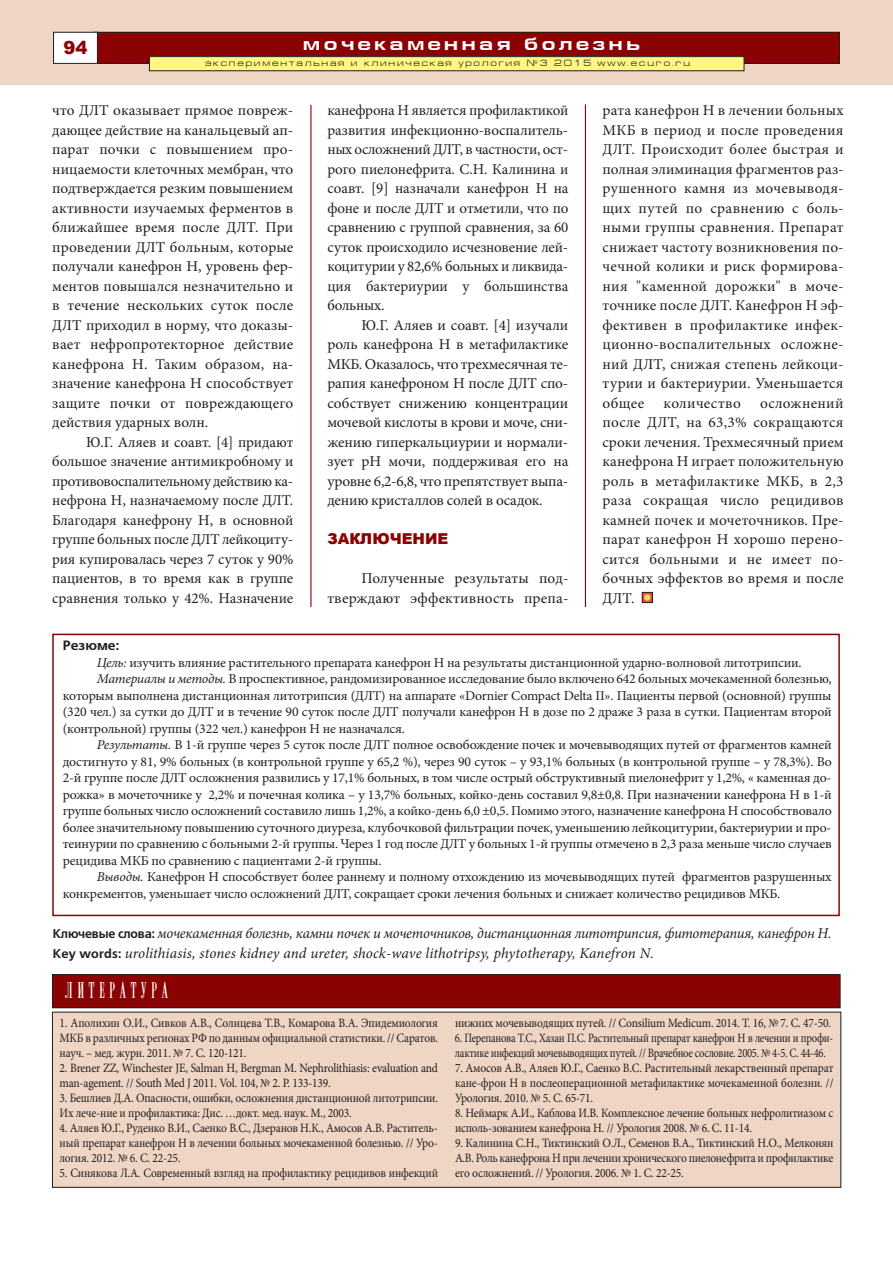
<style>
.page{position:relative;width:893px;height:1263px;background:#fff}
.page>*{position:absolute;margin:0;border:0;box-sizing:border-box;transform-origin:0 0}
.t1{font:22.5px "Radar";letter-spacing:.2em;color:#fff}
.t2{font:700 18px "Europe Ext";letter-spacing:.2em;color:#fff}
.t3{font:900 18px "Arial";color:#8b0202}
.t4{font:15px/19.5px "Minion Pro";letter-spacing:.005em;color:#231f20;text-align:justify}
.t5{font:italic 15px/19.5px "Minion Pro";letter-spacing:-.015em;color:#231f20}
.t6{font:900 15px "Arial";color:#8b0202}
.t7{font:13.5px "Minion Pro";letter-spacing:-.015em;color:#231f20}
.t8{font:700 13.5px "Free Set C";color:#231f20}
.t9{font:12.75px/15px "Minion Pro";letter-spacing:-.015em;color:#231f20;text-align:justify;scale:.9 1}
.t10{font:12.75px/15px "Minion Pro";letter-spacing:-.015em;color:#231f20;scale:.83 1}
.t11{font:9px "Europe Ext";letter-spacing:.2em;color:#231f20}
.s1{font-style:italic}
.s2{font-family:"Free Set C";font-weight:700;font-style:normal;font-size:12.75px}
</style>
<div class="page">
<hr style="left:310px;top:105px;width:1px;height:502px;background:#8b0202">
<hr style="left:585px;top:104px;width:1px;height:503px;background:#8b0202">
<svg style="left:644px;top:594px;width:7px;height:7px"></svg>
<div style="left:642px;top:592px;width:11px;height:11px;border:1px solid #231f20"></div>
<div style="left:644px;top:594px;width:6px;height:7px;background:#f6d462;border-radius:50%"></div>
<div style="left:0;top:0;width:893px;height:85px;background:#eed5c4"></div>
<div style="left:94px;top:32px;width:745px;height:31px;background:#8b0202"></div>
<div style="left:94px;top:32px;width:746px;height:32px;border:1px solid #231f20"></div>
<div style="left:54px;top:32px;width:43px;height:31px;background:#fff"></div>
<div style="left:53px;top:32px;width:45px;height:32px;border:1px solid #231f20"></div>
<div style="left:149px;top:57px;width:595px;height:14px;background:#fff685"></div>
<div style="left:149px;top:56px;width:595px;height:15px;border:1px solid #231f20"></div>
<div style="left:52px;top:634px;width:788px;height:282px;border:2px solid #8b0202"></div>
<div style="left:52px;top:1012px;width:789px;height:175px;background:#eed5c4"></div>
<div style="left:52px;top:974px;width:788px;height:34px;background:#8b0202"></div>
<div style="left:52px;top:974px;width:788px;height:34px;border:1px solid #231f20"></div>
<p class="t3" style="left:64px;top:34px;width:26px">94</p>
<p class="t2" style="left:303px;top:37px;width:339px">мочекаменная болезнь</p>
<p class="t11" style="left:205px;top:60px;width:486px">экспериментальная и клиническая урология №3 2015 www.ecuro.ru</p>
<p class="t4" style="left:52px;top:102px;width:243px">что ДЛТ оказывает прямое повреж&shy;дающее действие на канальцевый ап&shy;парат почки с повышением про&shy;ницаемости клеточных мембран, что подтверждается резким повышением активности изучаемых ферментов в ближайшее время после ДЛТ. При проведении ДЛТ больным, которые получали канефрон Н, уровень фер&shy;ментов повышался незначительно и в течение нескольких суток после ДЛТ приходил в норму, что доказы&shy;вает нефропротекторное действие канефрона Н. Таким образом, на&shy;значение канефрона Н способствует защите почки от повреждающего действия ударных волн.</p>
<p class="t4" style="left:52px;top:434px;width:243px;text-indent:34px">Ю.Г. Аляев и соавт. [4] придают большое значение антимикробному и противовоспалительному действию ка&shy;нефрона Н, назначаемому после ДЛТ.<br>Благодаря канефрону Н, в основной группе больных после ДЛТ лейкоциту&shy;рия купировалась через 7 суток у 90% пациентов, в то время как в группе сравнения только у 42%. Назначение</p>
<p class="t4" style="left:327px;top:102px;width:243px">канефрона Н является профилактикой развития инфекционно-воспалитель&shy;ных осложнений ДЛТ, в частности, ост&shy;рого пиелонефрита. С.Н. Калинина и соавт. [9] назначали канефрон Н на фоне и после ДЛТ и отметили, что по сравнению с группой сравнения, за 60 суток происходило исчезновение лей&shy;коцитурии у 82,6% больных и ликвида&shy;ция бактериурии у большинства больных.</p>
<p class="t4" style="left:327px;top:317px;width:243px;text-indent:34px">Ю.Г. Аляев и соавт. [4] изучали роль канефрона Н в метафилактике МКБ. Оказалось, что трехмесячная те&shy;рапия канефроном Н после ДЛТ спо&shy;собствует снижению концентрации мочевой кислоты в крови и моче, сни&shy;жению гиперкальциурии и нормали&shy;зует рН мочи, поддерживая его на уровне 6,2-6,8, что препятствует выпа&shy;дению кристаллов солей в осадок.</p>
<p class="t6" style="left:327px;top:528px;width:123px">ЗАКЛЮЧЕНИЕ</p>
<p class="t4" style="left:327px;top:570px;width:243px;text-align:right">Полученные результаты под&shy;тверждают эффективность препа-</p>
<p class="t4" style="left:602px;top:102px;width:243px">рата канефрон Н в лечении больных МКБ в период и после проведения ДЛТ. Происходит более быстрая и полная элиминация фрагментов раз&shy;рушенного камня из мочевыводя&shy;щих путей по сравнению с боль&shy;ными группы сравнения. Препарат снижает частоту возникновения по&shy;чечной колики и риск формирова&shy;ния "каменной дорожки" в моче&shy;точнике после ДЛТ. Канефрон Н эф&shy;фективен в профилактике инфек&shy;ционно-воспалительных осложне&shy;ний ДЛТ, снижая степень лейкоци&shy;турии и бактериурии. Уменьшается общее</p>
<p class="t4" style="left:602px;top:395px;width:243px;text-indent:158px">осложнений после ДЛТ, на 63,3% сокращаются сроки лечения. Трехмесячный прием канефрона Н играет положительную роль в метафилактике МКБ, в 2,3 раза сокращая число рецидивов камней почек и мочеточников. Пре&shy;парат канефрон Н хорошо перено&shy;сится больными и не имеет по&shy;бочных эффектов во время и после ДЛТ.</p>
<p class="t4" style="left:664px;top:395px;width:79px">количество</p>
<p class="t8" style="left:63px;top:638px;width:58px">Резюме:</p>
<p class="t7" style="left:97px;top:657px;width:706px"><span class="s1">Цель:</span> изучить влияние растительного препарата канефрон Н на результаты дистанционной ударно-волновой литотрипсии.</p>
<p class="t7" style="left:97px;top:674px;width:736px"><span class="s1">Материалы и методы.</span> В проспективное, рандомизированное исследование было включено 642 больных мочекаменной болезнью,</p>
<p class="t7" style="left:63px;top:690px;width:770px">которым выполнена дистанционная литотрипсия (ДЛТ) на аппарате «Dornier Compact Delta II». Пациенты первой (основной) группы</p>
<p class="t7" style="left:63px;top:707px;width:770px">(320 чел.) за сутки до ДЛТ и в течение 90 суток после ДЛТ получали канефрон Н в дозе по 2 драже 3 раза в сутки. Пациентам второй</p>
<p class="t7" style="left:63px;top:723px;width:344px">(контрольной) группы (322 чел.) канефрон Н не назначался.</p>
<p class="t7" style="left:97px;top:740px;width:736px"><span class="s1">Результаты.</span> В 1-й группе через 5 суток после ДЛТ полное освобождение почек и мочевыводящих путей от фрагментов камней</p>
<p class="t7" style="left:63px;top:756px;width:770px">достигнуто у 81, 9% больных (в контрольной группе у 65,2 %), через 90 суток – у 93,1% больных (в контрольной группе – у 78,3%). Во</p>
<p class="t7" style="left:63px;top:773px;width:770px">2-й группе после ДЛТ осложнения развились у 17,1% больных, в том числе острый обструктивный пиелонефрит у 1,2%, « каменная до-</p>
<p class="t7" style="left:63px;top:789px;width:770px">рожка» в мочеточнике у 2,2% и почечная колика – у 13,7% больных, койко-день составил 9,8±0,8. При назначении канефрона Н в 1-й</p>
<p class="t7" style="left:63px;top:806px;width:770px">группе больных число осложнений составило лишь 1,2%, а койко-день 6,0 ±0,5. Помимо этого, назначение канефрона Н способствовало</p>
<p class="t7" style="left:63px;top:822px;width:770px">более значительному повышению суточного диуреза, клубочковой фильтрации почек, уменьшению лейкоцитурии, бактериурии и про-</p>
<p class="t7" style="left:63px;top:839px;width:770px">теинурии по сравнению с больными 2-й группы. Через 1 год после ДЛТ у больных 1-й группы отмечено в 2,3 раза меньше число случаев</p>
<p class="t7" style="left:63px;top:855px;width:320px">рецидива МКБ по сравнению с пациентами 2-й группы.</p>
<p class="t7" style="left:97px;top:872px;width:736px"><span class="s1">Выводы.</span> Канефрон Н способствует более раннему и полному отхождению из мочевыводящих путей фрагментов разрушенных</p>
<p class="t7" style="left:63px;top:888px;width:719px">конкрементов, уменьшает число осложнений ДЛТ, сокращает сроки лечения больных и снижает количество рецидивов МКБ.</p>
<p class="t5" style="left:53px;top:925px;width:780px"><span class="s2">Ключевые слова:</span> мочекаменная болезнь, камни почек и мочеточников, дистанционная литотрипсия, фитотерапия, канефрон Н.<br><span class="s2">Кey words:</span> urolithiasis, stones kidney and ureter, shock-wave lithotripsy, phytotherapy, Kanefron N.</p>
<h1 class="t1" style="left:65px;top:981px;width:104px">ЛИТЕРАТУРА</h1>
<p class="t9" style="left:60px;top:1017px;width:422px">1. Аполихин О.И., Сивков А.В., Солнцева Т.В., Комарова В.А. Эпидемиология МКБ в различных регионах РФ по данным официальной статистики. // Саратов. науч. – мед. журн. 2011. № 7. С. 120-121.</p>
<p class="t9" style="left:60px;top:1062px;width:422px">2. Brener ZZ, Winchester JE, Salman H, Bergman M. Nephrolithiasis: evaluation and man-agement. // South Med J 2011. Vol. 104, № 2. P. 133-139.</p>
<p class="t9" style="left:60px;top:1092px;width:422px">3. Бешлиев Д.А. Опасности, ошибки, осложнения дистанционной литотрипсии.<br>Их лече-ние и профилактика: Дис. …докт. мед. наук. М., 2003.</p>
<p class="t9" style="left:60px;top:1122px;width:422px">4. Аляев Ю.Г., Руденко В.И., Саенко В.С., Дзеранов Н.К., Амосов А.В. Раститель&shy;ный препарат канефрон Н в лечении больных мочекаменной болезнью. // Уро&shy;логия. 2012. № 6. С. 22-25.</p>
<p class="t9" style="left:60px;top:1167px;width:422px">5. Синякова Л.А. Современный взгляд на профилактику рецидивов инфекций</p>
<p class="t9" style="left:455px;top:1017px;width:419px">нижних мочевыводящих путей. // Consilium Medicum. 2014. T. 16, № 7. С. 47-50.</p>
<p class="t10" style="left:455px;top:1032px;width:457px">6. Перепанова Т.С., Хазан П.С. Растительный препарат канефрон Н в лечении и профи&shy;лактике инфекций мочевыводящих путей. // Врачебное сословие. 2005. № 4-5. C. 44-46.</p>
<p class="t9" style="left:455px;top:1062px;width:422px">7. Амосов А.В., Аляев Ю.Г., Саенко В.С. Растительный лекарственный препарат кане-фрон Н в послеоперационной метафилактике мочекаменной болезни. // Урология. 2010. № 5. С. 65-71.</p>
<p class="t9" style="left:455px;top:1107px;width:422px">8. Неймарк А.И., Каблова И.В. Комплексное лечение больных нефролитиазом с исполь-зованием канефрона Н. // Урология 2008. № 6. С. 11-14.</p>
<p class="t9" style="left:455px;top:1137px;width:422px">9. Калинина С.Н., Тиктинский О.Л., Семенов В.А., Тиктинский Н.О., Мелконян А.В. Роль канефрона Н при лечении хронического пиелонефрита и профилактике его осложнений. // Урология. 2006. № 1. С. 22-25.</p>
</div>
